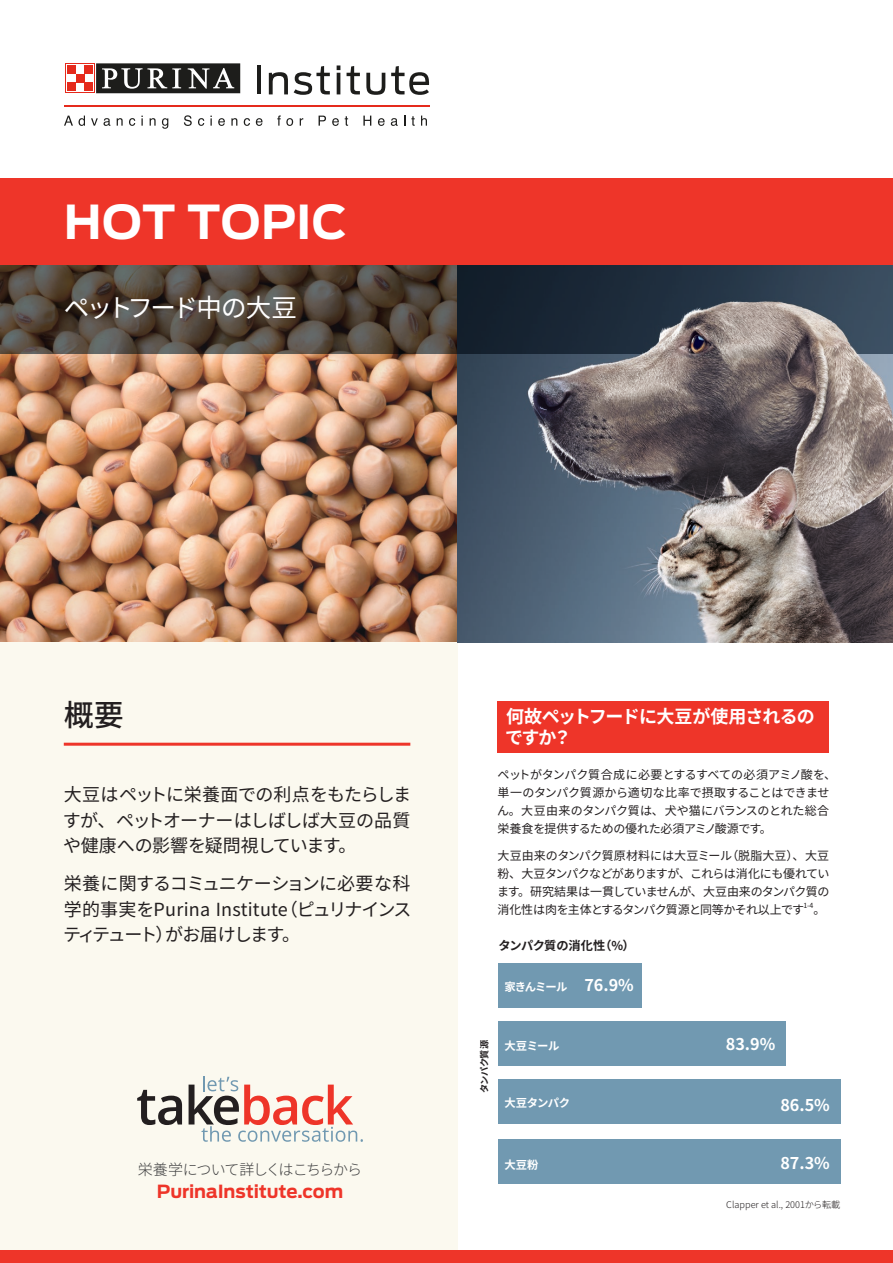
<style>
.page{position:relative;width:893px;height:1263px;background:#fff}
.page>*{position:absolute;margin:0;border:0;box-sizing:border-box;transform-origin:0 0}
.t1{font:700 46.5px "Antenna";letter-spacing:.01em;color:#fff}
.t2{font:500 30px "Noto Sans JP";color:#231f20}
.t3{font:25.5px "Noto Sans JP";letter-spacing:-.095em;color:#fff}
.t4{font:18px/25.5px "Noto Sans JP";letter-spacing:-.02em;color:#231f20;text-align:justify}
.t5{font:700 18px/21px "Noto Sans JP";letter-spacing:-.05em;color:#fff}
.t6{font:700 18px "Antenna";letter-spacing:-.01em;color:#ee3529}
.t7{font:700 16.2px "Noto Sans JP";color:#fff}
.t8{font:300 15px "Noto Sans JP";letter-spacing:-.075em;color:#3e3e3f}
.t9{font:700 12.15px "Noto Sans JP";letter-spacing:-.02em;color:#231f20}
.t10{font:12px/18px "Noto Sans JP";letter-spacing:-.025em;color:#231f20}
.t11{font:700 11.4px "Noto Sans JP";letter-spacing:-.05em;color:#fff}
.t12{font:700 11.4px "Antenna";color:#fff}
.t13{font:300 9.3px "Noto Sans JP";color:#231f20}
.t14{font:700 9.3px "Noto Sans JP";letter-spacing:-.05em;color:#231f20}
.t15{font:7.05px "Noto Sans JP";color:#231f20}
</style>
<div class="page">
<svg style="left:0;top:354px;width:457px;height:288px"></svg>
<div style="left:0;top:642px;width:457px;height:621px;background:#fbf9ef"></div>
<hr style="left:64px;top:105px;width:365px;height:1px;background:#e52a1c">
<hr style="left:257px;top:65px;width:3px;height:29px;background:#1d1d1b">
<svg style="left:269px;top:72px;width:19px;height:22px"></svg>
<svg style="left:294px;top:66px;width:36px;height:29px"></svg>
<hr style="left:337px;top:73px;width:3px;height:21px;background:#1d1d1b">
<svg style="left:337px;top:65px;width:3px;height:5px"></svg>
<svg style="left:347px;top:66px;width:13px;height:28px"></svg>
<svg style="left:366px;top:73px;width:19px;height:22px"></svg>
<svg style="left:391px;top:66px;width:38px;height:29px"></svg>
<svg style="left:64px;top:116px;width:9px;height:10px"></svg>
<svg style="left:79px;top:116px;width:6px;height:10px"></svg>
<svg style="left:91px;top:118px;width:7px;height:8px"></svg>
<svg style="left:104px;top:118px;width:6px;height:8px"></svg>
<svg style="left:117px;top:118px;width:6px;height:8px"></svg>
<svg style="left:129px;top:118px;width:6px;height:8px"></svg>
<svg style="left:141px;top:116px;width:2px;height:10px"></svg>
<svg style="left:150px;top:118px;width:6px;height:8px"></svg>
<svg style="left:162px;top:118px;width:6px;height:11px"></svg>
<svg style="left:184px;top:115px;width:8px;height:11px"></svg>
<svg style="left:198px;top:118px;width:6px;height:8px"></svg>
<svg style="left:210px;top:116px;width:2px;height:10px"></svg>
<svg style="left:218px;top:118px;width:7px;height:8px"></svg>
<svg style="left:231px;top:118px;width:6px;height:8px"></svg>
<svg style="left:244px;top:118px;width:6px;height:8px"></svg>
<svg style="left:256px;top:118px;width:6px;height:8px"></svg>
<svg style="left:277px;top:115px;width:16px;height:11px"></svg>
<svg style="left:300px;top:118px;width:3px;height:8px"></svg>
<svg style="left:319px;top:116px;width:7px;height:10px"></svg>
<svg style="left:332px;top:118px;width:7px;height:8px"></svg>
<svg style="left:345px;top:116px;width:3px;height:10px"></svg>
<svg style="left:363px;top:116px;width:8px;height:10px"></svg>
<svg style="left:378px;top:118px;width:7px;height:8px"></svg>
<svg style="left:391px;top:118px;width:7px;height:8px"></svg>
<svg style="left:411px;top:116px;width:4px;height:10px"></svg>
<svg style="left:421px;top:116px;width:6px;height:10px"></svg>
<svg style="left:96px;top:63px;width:145px;height:31px"></svg>
<div style="left:65px;top:63px;width:30px;height:30px;background:#e52a1c"></div>
<div style="left:96px;top:63px;width:144px;height:30px;background:#1d1d1b"></div>
<svg style="left:102px;top:68px;width:79px;height:21px"></svg>
<svg style="left:188px;top:68px;width:46px;height:21px"></svg>
<div style="left:66px;top:64px;width:28px;height:28px;background:#fff"></div>
<div style="left:67px;top:83px;width:9px;height:8px;background:#e52a1c"></div>
<div style="left:84px;top:83px;width:9px;height:8px;background:#e52a1c"></div>
<div style="left:76px;top:74px;width:8px;height:9px;background:#e52a1c"></div>
<div style="left:67px;top:66px;width:9px;height:8px;background:#e52a1c"></div>
<div style="left:84px;top:66px;width:9px;height:8px;background:#e52a1c"></div>
<div style="left:0;top:1251px;width:893px;height:12px;background:#ee3529"></div>
<div style="left:498px;top:963px;width:144px;height:45px;background:#7199b1"></div>
<div style="left:498px;top:1021px;width:288px;height:44px;background:#7199b1"></div>
<div style="left:498px;top:1079px;width:342px;height:45px;background:#7199b1"></div>
<div style="left:498px;top:1139px;width:342px;height:45px;background:#7199b1"></div>
<svg style="left:137px;top:1090px;width:45px;height:35px"></svg>
<svg style="left:189px;top:1076px;width:174px;height:66px"></svg>
<img style="left:457px;top:354px;width:436px;height:288px">
<svg style="left:0;top:265px;width:893px;height:89px"></svg>
<div style="left:0;top:179px;width:893px;height:86px;background:#ee3529"></div>
<img style="left:631px;top:301px;width:229px;height:58px">
<hr style="left:64px;top:743px;width:346px;height:3px;background:#ee3529">
<div style="left:497px;top:702px;width:332px;height:51px;background:#ee3529"></div>
<h1 class="t1" style="left:64px;top:190px;width:285px">HOT TOPIC</h1>
<h3 class="t3" style="left:64px;top:293px;width:235px">ペットフード中の大豆</h3>
<h2 class="t2" style="left:64px;top:698px;width:61px">概要</h2>
<h3 class="t5" style="left:505px;top:706px;width:311px">何故ペットフードに大豆が使用されるのですか？</h3>
<p class="t10" style="left:497px;top:766px;width:341px">ペットがタンパク質合成に必要とするすべての必須アミノ酸を、単一のタンパク質源から適切な比率で摂取することはできません。大豆由来のタンパク質は、犬や猫にバランスのとれた総合栄養食を提供するための優れた必須アミノ酸源です。</p>
<p class="t10" style="left:497px;top:847px;width:334px;text-align:justify">大豆由来のタンパク質原材料には大豆ミール（脱脂大豆）、大豆粉、大豆タンパクなどがありますが、これらは消化にも優れています。研究結果は一貫していませんが、大豆由来のタンパク質の消化性は肉を主体とするタンパク質源と同等かそれ以上です</p>
<h3 class="t4" style="left:63px;top:782px;width:350px">大豆はペットに栄養面での利点をもたらしますが、ペットオーナーはしばしば大豆の品質や健康への影響を疑問視しています。</h3>
<h3 class="t4" style="left:63px;top:871px;width:350px">栄養に関するコミュニケーションに必要な科学的事実をPurina Institute（ピュリナインスティテュート）がお届けします。</h3>
<p class="t15" style="left:803px;top:901px;width:12px">1-4</p>
<p class="t10" style="left:813px;top:901px;width:13px">。</p>
<p class="t9" style="left:498px;top:938px;width:138px">タンパク質の消化性（%）</p>
<p class="t8" style="left:138px;top:1161px;width:226px">栄養学について詳しくはこちらから</p>
<h3 class="t6" style="left:157px;top:1179px;width:188px">PurinaInstitute.com</h3>
<h3 class="t7" style="left:584px;top:976px;width:51px">76.9%</h3>
<p class="t11" style="left:505px;top:981px;width:64px">家きんミール</p>
<p class="t12" style="left:506px;top:980px;width:77px">Poultry meal</p>
<p class="t14" style="left:479px;top:1093px;width:54px;rotate:-90deg">タンパク質源</p>
<p class="t11" style="left:505px;top:1039px;width:56px">大豆ミール</p>
<p class="t11" style="left:505px;top:1096px;width:67px">大豆タンパク</p>
<p class="t11" style="left:505px;top:1158px;width:36px">大豆粉</p>
<h3 class="t7" style="left:726px;top:1034px;width:51px">83.9%</h3>
<h3 class="t7" style="left:780px;top:1095px;width:51px">86.5%</h3>
<h3 class="t7" style="left:780px;top:1154px;width:51px">87.3%</h3>
<p class="t13" style="left:726px;top:1199px;width:116px">Clapper et al., 2001から転載</p>
</div>
